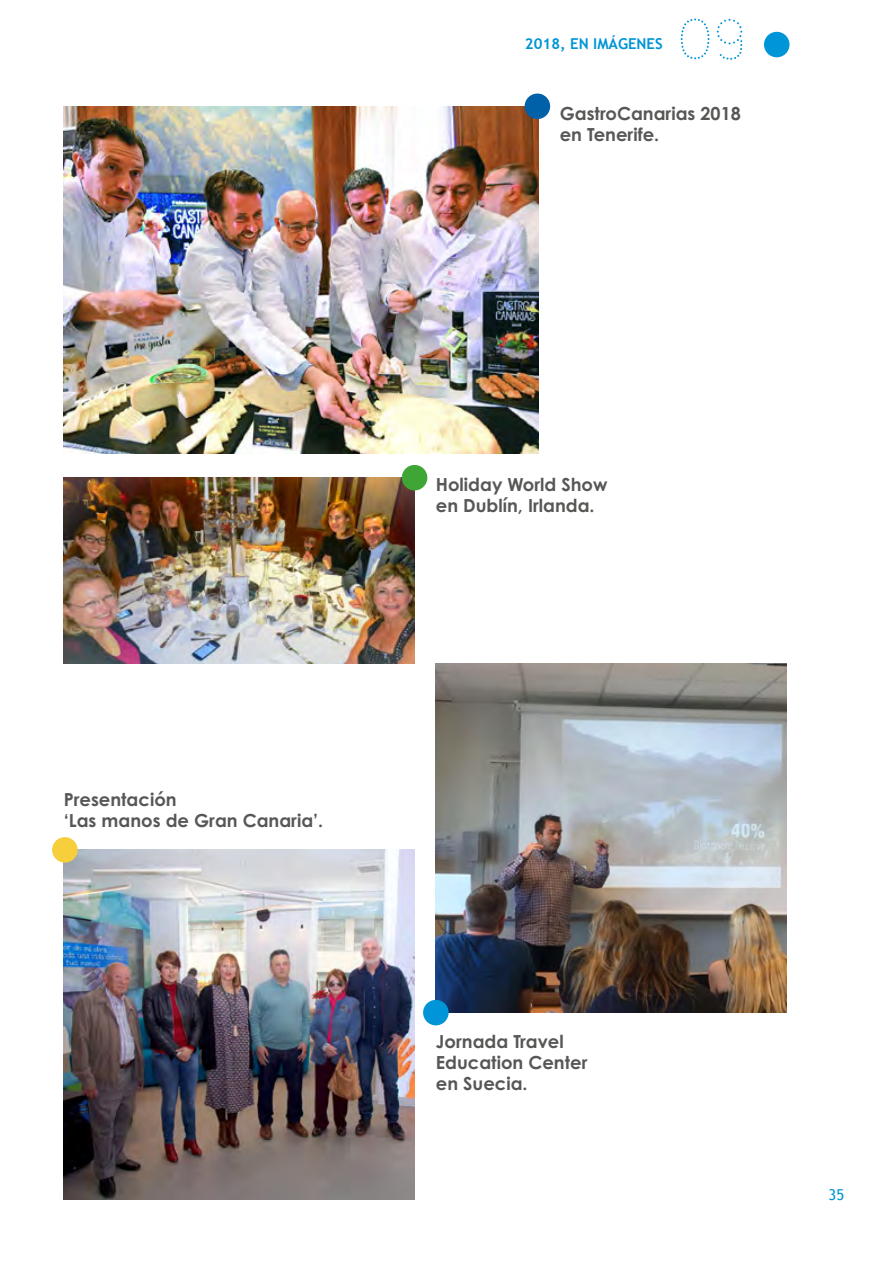
<style>
.page{position:relative;width:893px;height:1263px;background:#fff}
.page>*{position:absolute;margin:0;border:0;box-sizing:border-box;transform-origin:0 0}
.t1{font:72px "Bourton Dots";color:#0095d6}
.t2{font:700 18px/21px "Century Gothic Pro";color:#575756}
.t3{font:700 15px "Trebuchet MS";color:#0095d6}
.t4{font:15px "Trebuchet MS";color:#0095d6}
</style>
<div class="page">
<div style="left:764px;top:32px;width:25px;height:25px;background:#0095d6;border-radius:50%"></div>
<img style="left:436px;top:664px;width:351px;height:349px">
<img style="left:64px;top:478px;width:351px;height:186px">
<img style="left:64px;top:106px;width:475px;height:348px">
<img style="left:64px;top:849px;width:351px;height:350px">
<div style="left:423px;top:1000px;width:26px;height:25px;background:#0095d6;border-radius:50%"></div>
<div style="left:52px;top:837px;width:26px;height:26px;background:#f7cf3d;border-radius:50%"></div>
<div style="left:402px;top:465px;width:25px;height:25px;background:#3fa535;border-radius:50%"></div>
<div style="left:525px;top:94px;width:25px;height:25px;background:#0060a8;border-radius:50%"></div>
<p class="t3" style="left:525px;top:34px;width:139px">2018, EN IMÁGENES</p>
<h1 class="t1" style="left:670px;top:-4px;width:82px">09</h1>
<p class="t2" style="left:560px;top:103px;width:183px">GastroCanarias 2018 en Tenerife.</p>
<p class="t2" style="left:64px;top:788px;width:261px">Presentación<br>‘Las manos de Gran Canaria’.</p>
<p class="t2" style="left:436px;top:473px;width:173px">Holiday World Show en Dublín, Irlanda.</p>
<p class="t2" style="left:436px;top:1031px;width:153px">Jornada Travel<br>Education Center en Suecia.</p>
<p class="t4" style="left:828px;top:1185px;width:17px">35</p>
</div>
